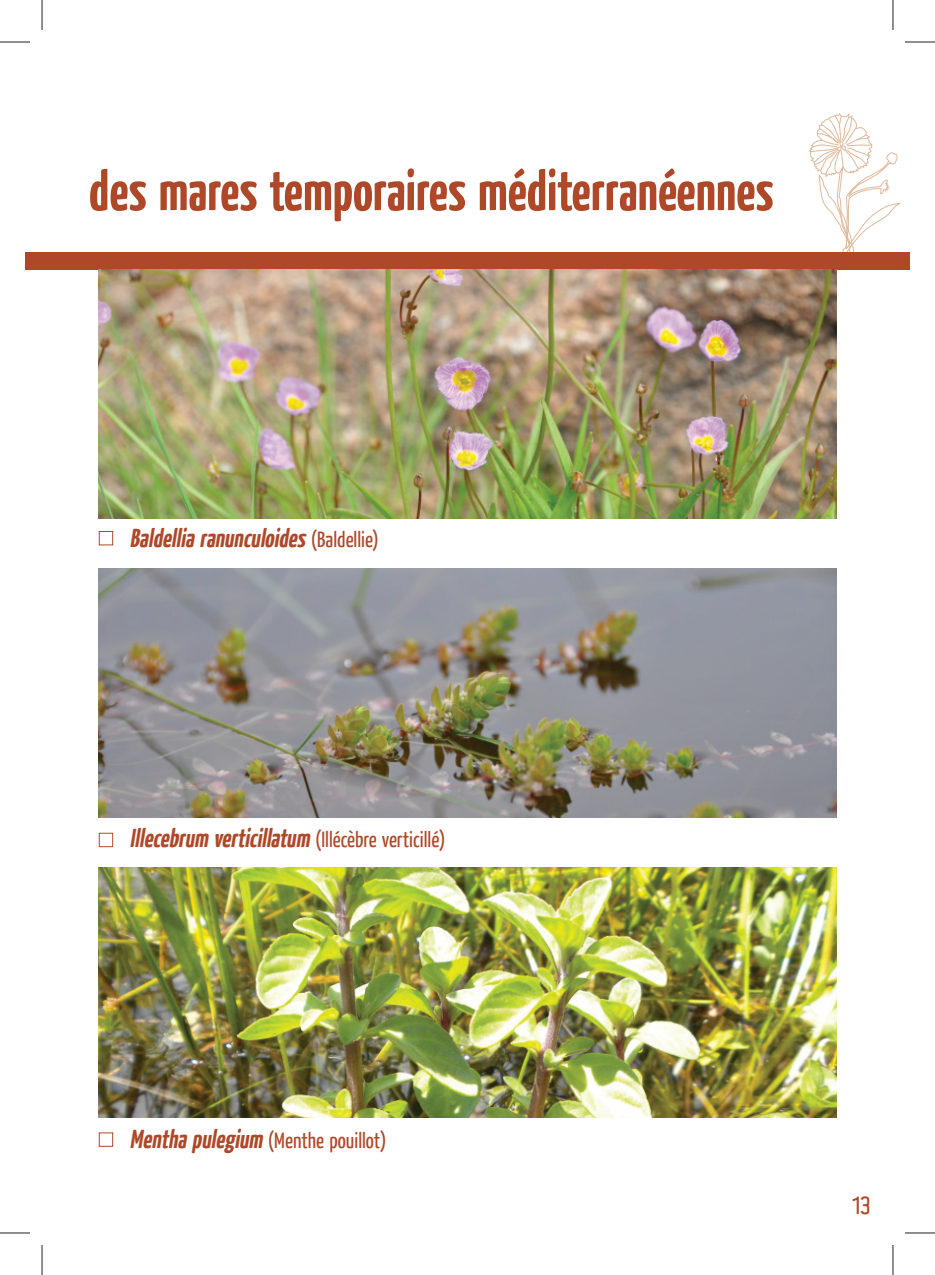
<style>
.page{position:relative;width:935px;height:1275px;background:#fff}
.page>*{position:absolute;margin:0;border:0;box-sizing:border-box;transform-origin:0 0}
.t1{font:700 56px "Yanone Kaffeesatz";color:#ae4829}
.t2{font:italic 700 26px "Yanone Kaffeesatz";color:#ae4829}
.t3{font:600 24px "Aldo";color:#ae4829}
.t4{font:22px "Yanone Kaffeesatz";color:#ae4829}
.s1{font-weight:400;font-style:normal;font-size:22px}
.s2{font-weight:700;font-style:italic;font-size:26px}
</style>
<div class="page">
<svg style="left:809px;top:114px;width:91px;height:138px"></svg>
<div style="left:25px;top:252px;width:884px;height:17px;background:#ae4829"></div>
<img style="left:99px;top:269px;width:737px;height:250px">
<img style="left:99px;top:568px;width:737px;height:250px">
<img style="left:99px;top:867px;width:737px;height:250px">
<div style="left:99px;top:531px;width:14px;height:14px;border:1px solid #ae4829"></div>
<div style="left:99px;top:832px;width:14px;height:15px;border:1px solid #ae4829"></div>
<div style="left:99px;top:1132px;width:14px;height:14px;border:1px solid #ae4829"></div>
<hr style="left:0;top:42px;width:30px;height:1px;background:#231f20">
<hr style="left:904px;top:42px;width:30px;height:1px;background:#231f20">
<hr style="left:0;top:1232px;width:30px;height:1px;background:#231f20">
<hr style="left:904px;top:1232px;width:30px;height:1px;background:#231f20">
<hr style="left:42px;top:0;width:1px;height:30px;background:#231f20">
<hr style="left:42px;top:1245px;width:1px;height:30px;background:#231f20">
<hr style="left:892px;top:0;width:1px;height:30px;background:#231f20">
<hr style="left:892px;top:1245px;width:1px;height:30px;background:#231f20">
<h1 class="t1" style="left:89px;top:168px;width:686px">des mares temporaires méditerranéennes</h1>
<p class="t2" style="left:130px;top:527px;width:250px">Baldellia ranunculoides <span class="s1">(Baldellie)</span></p>
<p class="t2" style="left:130px;top:827px;width:317px">Illecebrum verticillatum <span class="s1">(Illécèbre verticillé)</span></p>
<p class="t4" style="left:130px;top:1131px;width:258px"><span class="s2">Mentha pulegium</span>(Menthe pouillot)</p>
<p class="t3" style="left:852px;top:1192px;width:21px">13</p>
</div>
